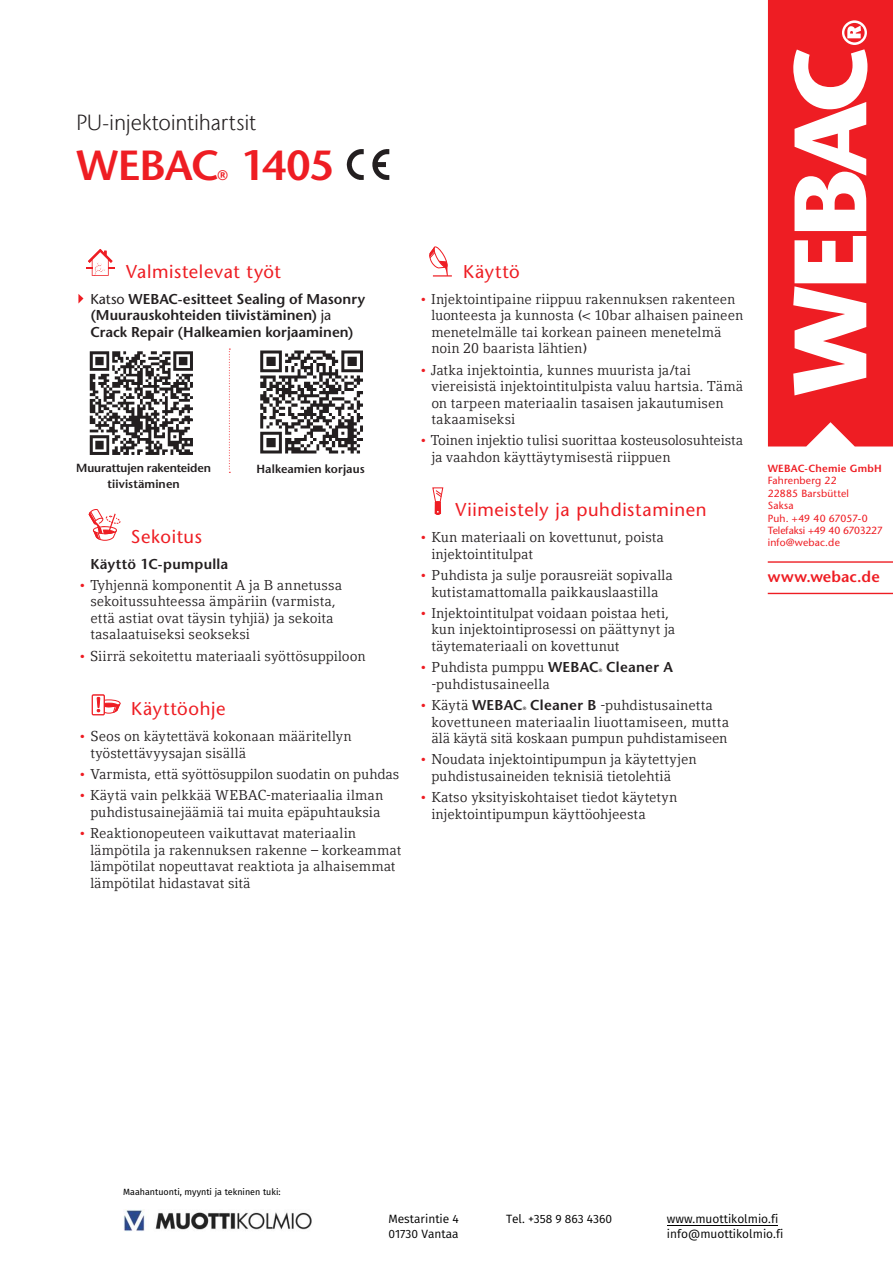
<style>
.page{position:relative;width:893px;height:1263px;background:#fff}
.page>*{position:absolute;margin:0;border:0;box-sizing:border-box;transform-origin:0 0}
.kapitel_titel_ITCSto{font:600 42px "Stone Sans";letter-spacing:-.02em;color:#ee1d23}
.t1{font:300 21.9px "Stone Sans IIITC Com";letter-spacing:-.01em;color:#231f20}
.aufzählung_LTCom_8_5{font:18.45px "Stone Sans";letter-spacing:.035em;color:#ee1d23}
.überschrift_ziwschen{font:18.45px "Stone Sans";letter-spacing:.035em;color:#ee1d23}
.t2{font:600 15.45px "Stone Sans";letter-spacing:.01em;color:#ee1d23}
.aufzählung_LTCom_8_5-2{font:14.25px/16.5px "Compatil Letter LT Com";letter-spacing:.005em;color:#231f20}
.aufzählung_LTCom_8_5-3{font:600 14.25px/16.5px "Stone Sans";color:#231f20}
.aufzählung_LTCom_8_5-4{font:600 14.25px "Stone Sans";letter-spacing:.02em;color:#231f20}
.kapitel_titel_ITCSto-2{font:600 13.8px "Stone Sans";color:#ee1d23}
.t3{font:12px/14.4px "Fira Sans";color:#000}
.aufzählung_LTCom_8_5-5{font:600 11.7px "Stone Sans";color:#231f20}
.t4{font:10.35px/12.5px "Stone Sans";letter-spacing:.015em;color:#ee1d23}
.t5{font:600 10.35px "Stone Sans";letter-spacing:.02em;color:#ee1d23}
.t6{font:9px "Fira Sans";color:#000}
.aufzählung_LTCom_8_5-6{font:600 4.65px "Stone Sans";color:#231f20}
.s1{font-weight:400}
.s2{color:#ee1d23}
.s3{font-family:"Stone Sans";font-weight:600}
</style>
<div class="page">
<img style="left:346px;top:149px;width:44px;height:31px">
<svg style="left:429px;top:246px;width:22px;height:31px"></svg>
<div style="left:435px;top:502px;width:6px;height:12px;background:#ee1d23"></div>
<svg style="left:432px;top:487px;width:12px;height:16px"></svg>
<svg style="left:434px;top:511px;width:7px;height:4px"></svg>
<svg style="left:86px;top:249px;width:28px;height:27px"></svg>
<svg style="left:78px;top:294px;width:5px;height:9px"></svg>
<svg style="left:88px;top:509px;width:33px;height:32px"></svg>
<div style="left:92px;top:694px;width:13px;height:21px;border:1px solid #ee1d23"></div>
<svg style="left:92px;top:695px;width:28px;height:20px"></svg>
<img style="left:89px;top:351px;width:104px;height:104px">
<img style="left:260px;top:350px;width:103px;height:104px">
<svg style="left:229px;top:349px;width:1px;height:124px"></svg>
<hr style="left:768px;top:593px;width:125px;height:1px;background:#ee1d23">
<hr style="left:768px;top:561px;width:125px;height:2px;background:#ee1d23">
<svg style="left:768px;top:0;width:125px;height:446px;fill:#ee1d23"></svg>
<img style="left:123px;top:1209px;width:189px;height:23px">
<hr style="left:667px;top:1225px;width:111px;height:1px;background:#000">
<p class="t1" style="left:76px;top:109px;width:181px">PU-injektointihartsit</p>
<p class="kapitel_titel_ITCSto" style="left:76px;top:140px;width:144px">WEBAC</p>
<p class="kapitel_titel_ITCSto" style="left:241px;top:140px;width:94px">1405</p>
<p class="kapitel_titel_ITCSto-2" style="left:218px;top:167px;width:12px">®</p>
<p class="aufzählung_LTCom_8_5" style="left:126px;top:260px;width:156px">Valmistelevat työt</p>
<p class="aufzählung_LTCom_8_5-3" style="left:90px;top:290px;width:276px"><span class="s1">Katso</span> WEBAC-esitteet Sealing of Masonry (Muurauskohteiden tiivistäminen) <span class="s1">ja<br></span>Crack Repair (Halkeamien korjaaminen)</p>
<p class="aufzählung_LTCom_8_5-5" style="left:76px;top:461px;width:136px">Muurattujen rakenteiden</p>
<p class="aufzählung_LTCom_8_5-5" style="left:256px;top:462px;width:110px">Halkeamien korjaus</p>
<p class="aufzählung_LTCom_8_5-5" style="left:107px;top:477px;width:74px">tiivistäminen</p>
<p class="aufzählung_LTCom_8_5" style="left:131px;top:525px;width:72px">Sekoitus</p>
<p class="aufzählung_LTCom_8_5-4" style="left:90px;top:555px;width:139px">Käyttö 1C-pumpulla</p>
<p class="aufzählung_LTCom_8_5-2" style="left:90px;top:577px;width:253px;text-indent:-12px"><span class="s2">•</span> Tyhjennä komponentit A ja B annetussa sekoitussuhteessa ämpäriin (varmista, että astiat ovat täysin tyhjiä) ja sekoita tasalaatuiseksi seokseksi</p>
<p class="aufzählung_LTCom_8_5-2" style="left:78px;top:647px;width:289px"><span class="s2">•</span> Siirrä sekoitettu materiaali syöttösuppiloon</p>
<p class="aufzählung_LTCom_8_5" style="left:131px;top:698px;width:96px">Käyttöohje</p>
<p class="aufzählung_LTCom_8_5-2" style="left:90px;top:728px;width:263px;text-indent:-12px"><span class="s2">•</span> Seos on käytettävä kokonaan määritellyn työstettävyysajan sisällä</p>
<p class="aufzählung_LTCom_8_5-2" style="left:78px;top:766px;width:322px"><span class="s2">•</span> Varmista, että syöttösuppilon suodatin on puhdas</p>
<p class="aufzählung_LTCom_8_5-2" style="left:78px;top:787px;width:306px;text-align:right"><span class="s2">•</span> Käytä vain pelkkää WEBAC-materiaalia ilman puhdistusainejäämiä tai muita epäpuhtauksia</p>
<p class="aufzählung_LTCom_8_5-2" style="left:90px;top:825px;width:312px;text-indent:-12px"><span class="s2">•</span> Reaktionopeuteen vaikuttavat materiaalin lämpötila ja rakennuksen rakenne – korkeammat lämpötilat nopeuttavat reaktiota ja alhaisemmat lämpötilat hidastavat sitä</p>
<p class="aufzählung_LTCom_8_5" style="left:463px;top:260px;width:58px">Käyttö</p>
<p class="aufzählung_LTCom_8_5-2" style="left:431px;top:291px;width:313px;text-indent:-12px"><span class="s2">•</span> Injektointipaine riippuu rakennuksen rakenteen luonteesta ja kunnosta (&lt; 10bar alhaisen paineen menetelmälle tai korkean paineen menetelmä noin 20 baarista lähtien)</p>
<p class="aufzählung_LTCom_8_5-2" style="left:431px;top:361px;width:313px;text-indent:-12px"><span class="s2">•</span> Jatka injektointia, kunnes muurista ja/tai viereisistä injektointitulpista valuu hartsia. Tämä on tarpeen materiaalin tasaisen jakautumisen takaamiseksi</p>
<p class="aufzählung_LTCom_8_5-2" style="left:431px;top:432px;width:313px;text-indent:-12px"><span class="s2">•</span> Toinen injektio tulisi suorittaa kosteusolosuhteista ja vaahdon käyttäytymisestä riippuen</p>
<p class="überschrift_ziwschen" style="left:455px;top:499px;width:253px">Viimeistely ja puhdistaminen</p>
<p class="aufzählung_LTCom_8_5-2" style="left:431px;top:529px;width:234px;text-indent:-12px"><span class="s2">•</span> Kun materiaali on kovettunut, poista injektointitulpat</p>
<p class="aufzählung_LTCom_8_5-2" style="left:419px;top:567px;width:255px;text-align:center"><span class="s2">•</span> Puhdista ja sulje porausreiät sopivalla kutistamattomalla paikkauslaastilla</p>
<p class="aufzählung_LTCom_8_5-2" style="left:431px;top:605px;width:245px;text-indent:-12px"><span class="s2">•</span> Injektointitulpat voidaan poistaa heti, kun injektointiprosessi on päättynyt ja täytemateriaali on kovettunut</p>
<p class="aufzählung_LTCom_8_5-2" style="left:419px;top:659px;width:181px"><span class="s2">•</span> Puhdista pumppu <span class="s3">WEBAC</span></p>
<p class="aufzählung_LTCom_8_5-6" style="left:599px;top:668px;width:5px">®</p>
<p class="aufzählung_LTCom_8_5-4" style="left:606px;top:659px;width:68px">Cleaner A</p>
<p class="aufzählung_LTCom_8_5-2" style="left:431px;top:676px;width:120px">-puhdistusaineella</p>
<p class="aufzählung_LTCom_8_5-2" style="left:419px;top:697px;width:105px"><span class="s2">•</span> Käytä <span class="s3">WEBAC</span></p>
<p class="aufzählung_LTCom_8_5-6" style="left:523px;top:706px;width:5px">®</p>
<p class="aufzählung_LTCom_8_5-2" style="left:431px;top:697px;width:299px;text-indent:99px"><span class="s3">Cleaner B</span> -puhdistusainetta kovettuneen materiaalin liuottamiseen, mutta älä käytä sitä koskaan pumpun puhdistamiseen</p>
<p class="aufzählung_LTCom_8_5-2" style="left:431px;top:751px;width:267px;text-indent:-12px"><span class="s2">•</span> Noudata injektointipumpun ja käytettyjen puhdistusaineiden teknisiä tietolehtiä</p>
<p class="aufzählung_LTCom_8_5-2" style="left:431px;top:789px;width:248px;text-indent:-12px"><span class="s2">•</span> Katso yksityiskohtaiset tiedot käytetyn injektointipumpun käyttöohjeesta</p>
<p class="t5" style="left:768px;top:462px;width:116px">WEBAC-Chemie GmbH</p>
<p class="t4" style="left:768px;top:474px;width:117px">Fahrenberg 22<br>22885 Barsbüttel<br>Saksa<br>Puh. +49 40 67057-0<br>Telefaksi +49 40 6703227 info@webac.de</p>
<p class="t2" style="left:768px;top:568px;width:114px">www.webac.de</p>
<p class="t6" style="left:123px;top:1185px;width:159px">Maahantuonti, myynti ja tekninen tuki:</p>
<p class="t3" style="left:388px;top:1212px;width:72px">Mestarintie 4<br>01730 Vantaa</p>
<p class="t3" style="left:506px;top:1212px;width:108px">Tel. +358 9 863 4360</p>
<p class="t3" style="left:667px;top:1212px;width:118px">www.muottikolmio.fi info@muottikolmio.fi</p>
</div>
